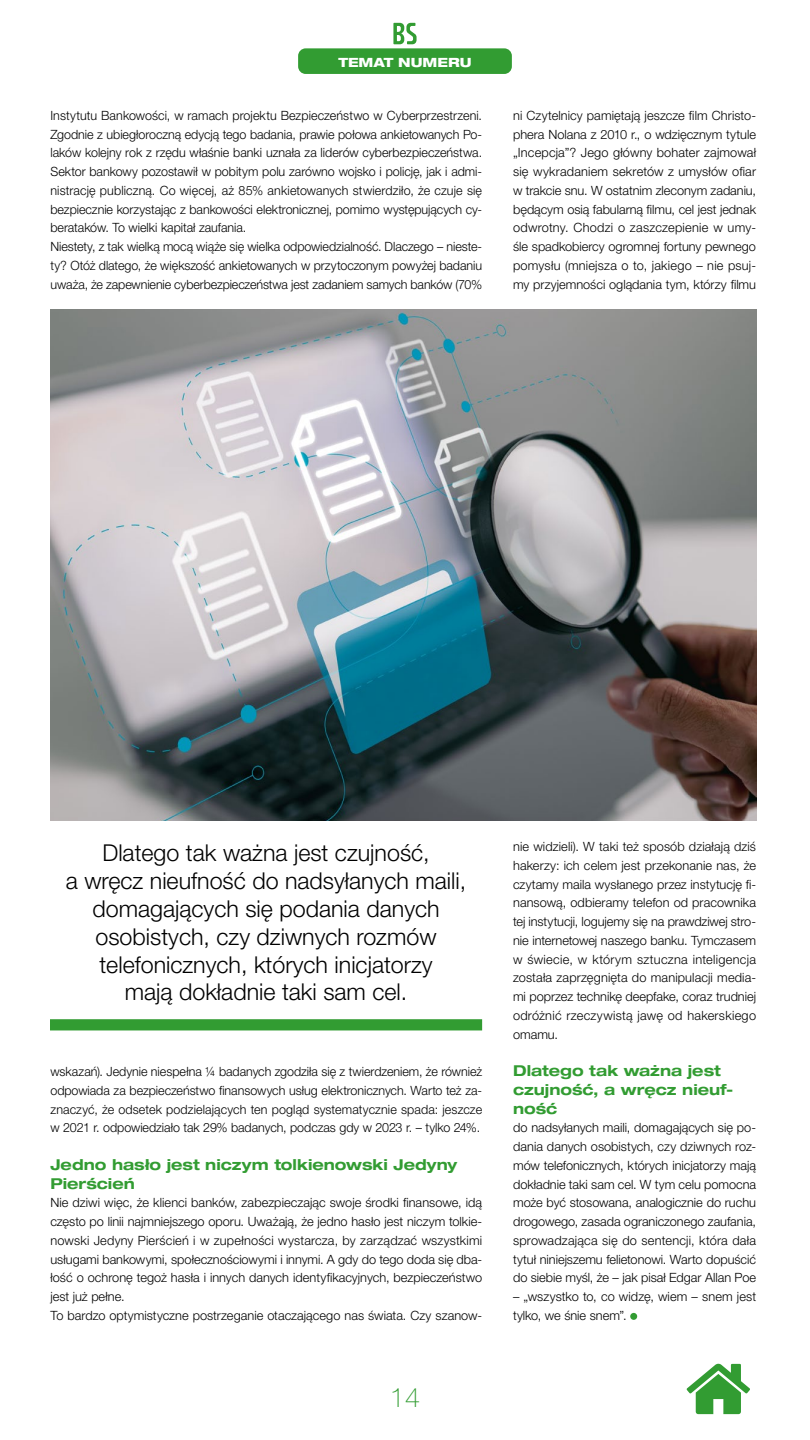
<style>
.page{position:relative;width:810px;height:1440px;background:#fff}
.page>*{position:absolute;margin:0;border:0;box-sizing:border-box;transform-origin:0 0}
.t1{font:100 27px "Helvetica Neue LT Pro";color:#329c32}
.t2{font:300 23.25px/27.9px "Helvetica Neue LT Pro";color:#000;text-align:center}
.t3{font:700 expanded 15px/18.8px "Helvetica Neue LT Pro";color:#329c32}
.t4{font:300 12.75px/18.8px "Helvetica Neue LT Pro";color:#000;text-align:justify}
.t5{font:800 expanded 12.75px "Helvetica Neue LT Pro";color:#fff}
</style>
<div class="page">
<div style="left:630px;top:1313px;width:7px;height:7px;background:#329c32;border-radius:50%"></div>
<div style="left:298px;top:48px;width:214px;height:26px;background:#329c32;border-radius:8px"></div>
<div style="left:50px;top:1019px;width:432px;height:11px;background:#329c32"></div>
<svg style="left:393px;top:23px;width:24px;height:21px"></svg>
<img style="left:50px;top:309px;width:706px;height:512px">
<svg style="left:687px;top:1364px;width:63px;height:50px"></svg>
<p class="t5" style="left:338px;top:54px;width:135px">TEMAT NUMERU</p>
<p class="t4" style="left:50px;top:106px;width:433px;text-align:left">Instytutu Bankowości, w ramach projektu Bezpieczeństwo w Cyberprzestrzeni.<br>Zgodnie z ubiegłoroczną edycją tego badania, prawie połowa ankietowanych Po&shy;laków kolejny rok z rzędu właśnie banki uznała za liderów cyberbezpieczeństwa.<br>Sektor bankowy pozostawił w pobitym polu zarówno wojsko i policję, jak i admi&shy;nistrację publiczną. Co więcej, aż 85% ankietowanych stwierdziło, że czuje się bezpiecznie korzystając z bankowości elektronicznej, pomimo występujących cy&shy;berataków. To wielki kapitał zaufania.<br>Niestety, z tak wielką mocą wiąże się wielka odpowiedzialność. Dlaczego – nieste&shy;ty? Otóż dlatego, że większość ankietowanych w przytoczonym powyżej badaniu uważa, że zapewnienie cyberbezpieczeństwa jest zadaniem samych banków (70%</p>
<p class="t4" style="left:513px;top:106px;width:245px">ni Czytelnicy pamiętają jeszcze film Christo&shy;phera Nolana z 2010 r., o wdzięcznym tytule „Incepcja”? Jego główny bohater zajmował się wykradaniem sekretów z umysłów ofiar w trakcie snu. W ostatnim zleconym zadaniu, będącym osią fabularną filmu, cel jest jednak odwrotny. Chodzi o zaszczepienie w umy&shy;śle spadkobiercy ogromnej fortuny pewnego pomysłu (mniejsza o to, jakiego – nie psuj&shy;my przyjemności oglądania tym, którzy filmu</p>
<h2 class="t2" style="left:66px;top:838px;width:402px">Dlatego tak ważna jest czujność,<br>a wręcz nieufność do nadsyłanych maili, domagających się podania danych osobistych, czy dziwnych rozmów telefonicznych, których inicjatorzy<br>mają dokładnie taki sam cel.</h2>
<p class="t4" style="left:50px;top:1062px;width:433px">wskazań). Jedynie niespełna ¼ badanych zgodziła się z twierdzeniem, że również odpowiada za bezpieczeństwo finansowych usług elektronicznych. Warto też za&shy;znaczyć, że odsetek podzielających ten pogląd systematycznie spada: jeszcze w 2021 r. odpowiedziało tak 29% badanych, podczas gdy w 2023 r. – tylko 24%.</p>
<p class="t3" style="left:50px;top:1155px;width:408px">Jedno hasło jest niczym tolkienowski Jedyny<br>Pierścień</p>
<p class="t4" style="left:50px;top:1193px;width:433px;text-align:left">Nie dziwi więc, że klienci banków, zabezpieczając swoje środki finansowe, idą często po linii najmniejszego oporu. Uważają, że jedno hasło jest niczym tolkie&shy;nowski Jedyny Pierścień i w zupełności wystarcza, by zarządzać wszystkimi usługami bankowymi, społecznościowymi i innymi. A gdy do tego doda się dba&shy;łość o ochronę tegoż hasła i innych danych identyfikacyjnych, bezpieczeństwo jest już pełne.<br>To bardzo optymistyczne postrzeganie otaczającego nas świata. Czy szanow-</p>
<h1 class="t1" style="left:390px;top:1382px;width:32px">14</h1>
<p class="t4" style="left:513px;top:837px;width:245px">nie widzieli). W taki też sposób działają dziś hakerzy: ich celem jest przekonanie nas, że czytamy maila wysłanego przez instytucję fi&shy;nansową, odbieramy telefon od pracownika tej instytucji, logujemy się na prawdziwej stro&shy;nie internetowej naszego banku. Tymczasem w świecie, w którym sztuczna inteligencja została zaprzęgnięta do manipulacji media&shy;mi poprzez technikę deepfake, coraz trudniej odróżnić rzeczywistą jawę od hakerskiego omamu.</p>
<p class="t3" style="left:513px;top:1061px;width:222px">Dlatego tak ważna jest czujność, a wręcz nieuf&shy;ność</p>
<p class="t4" style="left:513px;top:1118px;width:245px">do nadsyłanych maili, domagających się po&shy;dania danych osobistych, czy dziwnych roz&shy;mów telefonicznych, których inicjatorzy mają dokładnie taki sam cel. W tym celu pomocna może być stosowana, analogicznie do ruchu drogowego, zasada ograniczonego zaufania, sprowadzająca się do sentencji, która dała tytuł niniejszemu felietonowi. Warto dopuścić do siebie myśl, że – jak pisał Edgar Allan Poe</p>
<p class="t4" style="left:513px;top:1287px;width:245px">– „wszystko to, co widzę, wiem – snem jest tylko, we śnie snem”.</p>
</div>
